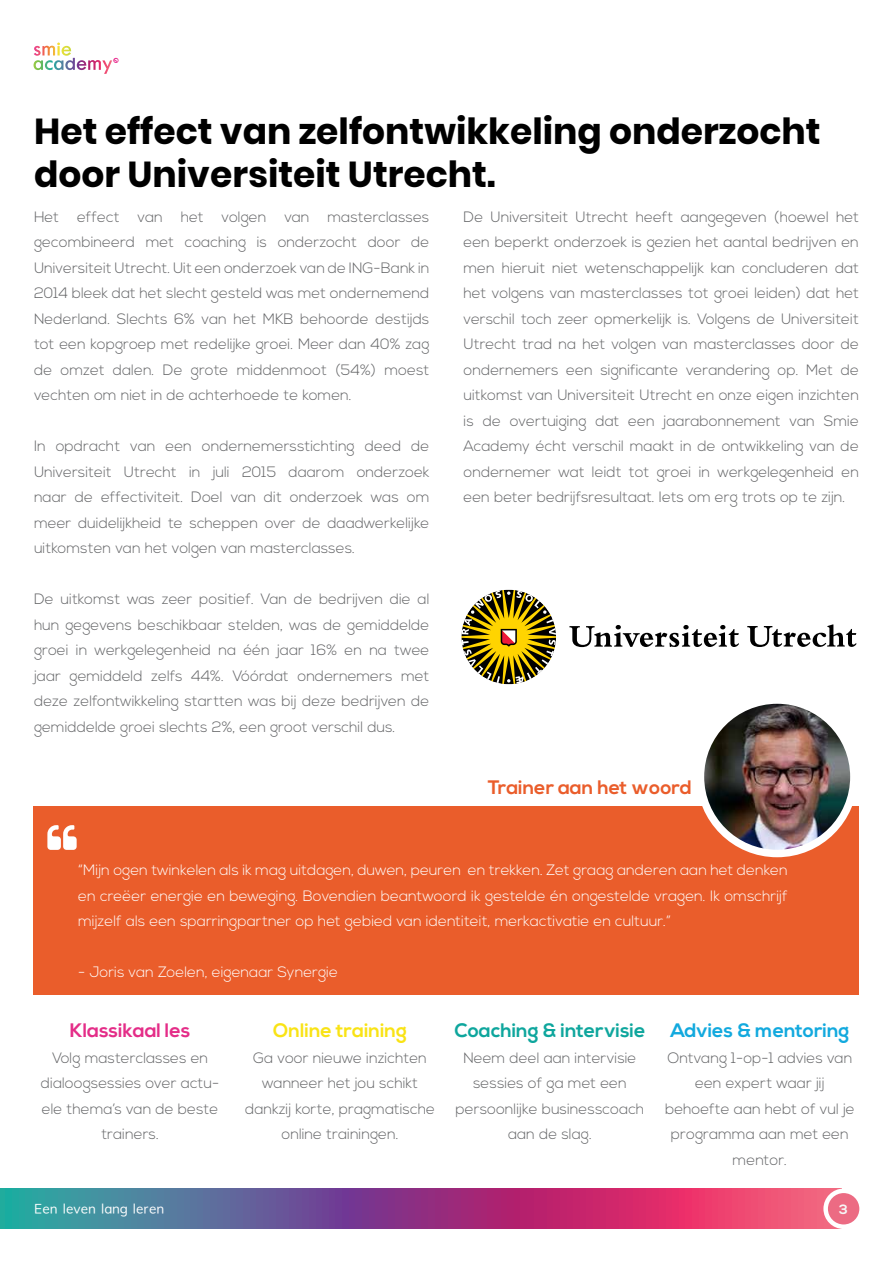
<style>
.page{position:relative;width:893px;height:1263px;background:#fff}
.page>*{position:absolute;margin:0;border:0;box-sizing:border-box;transform-origin:0 0}
.t1{font:700 36px/43.2px "Poppins";color:#000}
.t2{font:700 19.5px "Nexa";color:#0ea69d}
.t3{font:700 19.5px "Nexa";color:#ea5d2b}
.t4{font:700 19.5px "Nexa";color:#12a9de}
.t5{font:700 19.5px "Nexa";color:#f9e315}
.t6{font:700 19.5px "Nexa";color:#e42d88}
.t7{font:300 15px/25.5px "Nexa";color:#636466;text-align:justify}
.t8{font:300 15px/25.5px "Nexa";color:#fff;text-align:justify}
.t9{font:13.5px "Font Awesome 5 Free";color:#fff}
.t10{font:700 13.5px "Nexa";color:#f6f6f6}
</style>
<div class="page">
<svg style="left:0;top:1188px;width:839px;height:41px;background:#945085"></svg>
<svg style="left:826px;top:1191px;width:36px;height:36px"></svg>
<div style="left:823px;top:1188px;width:41px;height:41px;border:4px solid #fff;border-radius:50%"></div>
<svg style="left:34px;top:43px;width:85px;height:31px"></svg>
<svg style="left:461px;top:590px;width:95px;height:94px"></svg>
<svg style="left:569px;top:624px;width:287px;height:23px"></svg>
<div style="left:34px;top:806px;width:825px;height:189px;background:#ea5d2b"></div>
<svg style="left:47px;top:825px;width:30px;height:25px"></svg>
<img style="left:702px;top:705px;width:150px;height:148px">
<div style="left:697px;top:696px;width:161px;height:161px;border:8px solid #fff;border-radius:50%"></div>
<svg style="left:35px;top:1203px;width:14px;height:10px"></svg>
<svg style="left:67px;top:1206px;width:6px;height:7px"></svg>
<svg style="left:81px;top:1206px;width:6px;height:7px"></svg>
<svg style="left:105px;top:1206px;width:6px;height:7px"></svg>
<svg style="left:121px;top:1206px;width:6px;height:10px"></svg>
<svg style="left:137px;top:1206px;width:19px;height:7px"></svg>
<h1 class="t1" style="left:34px;top:110px;width:788px">Het effect van zelfontwikkeling onderzocht door Universiteit Utrecht.</h1>
<p class="t7" style="left:34px;top:205px;width:397px">Het effect van het volgen van masterclasses gecombineerd met coaching is onderzocht door de Universiteit Utrecht. Uit een onderzoek van de ING-Bank in 2014 bleek dat het slecht gesteld was met ondernemend Nederland. Slechts 6% van het MKB behoorde destijds tot een kopgroep met redelijke groei. Meer dan 40% zag de omzet dalen. De grote middenmoot (54%) moest vechten om niet in de achterhoede te komen.</p>
<p class="t7" style="left:463px;top:205px;width:397px">De Universiteit Utrecht heeft aangegeven (hoewel het een beperkt onderzoek is gezien het aantal bedrijven en men hieruit niet wetenschappelijk kan concluderen dat het volgens van masterclasses tot groei leiden) dat het verschil toch zeer opmerkelijk is. Volgens de Universiteit Utrecht trad na het volgen van masterclasses door de ondernemers een significante verandering op. Met de uitkomst van Universiteit Utrecht en onze eigen inzichten is de overtuiging dat een jaarabonnement van Smie Academy écht verschil maakt in de ontwikkeling van de ondernemer wat leidt tot groei in werkgelegenheid en een beter bedrijfsresultaat. Iets om erg trots op te zijn.</p>
<p class="t7" style="left:34px;top:434px;width:397px">In opdracht van een ondernemersstichting deed de Universiteit Utrecht in juli 2015 daarom onderzoek naar de effectiviteit. Doel van dit onderzoek was om meer duidelijkheid te scheppen over de daadwerkelijke uitkomsten van het volgen van masterclasses.</p>
<p class="t7" style="left:34px;top:587px;width:397px">De uitkomst was zeer positief. Van de bedrijven die al hun gegevens beschikbaar stelden, was de gemiddelde groei in werkgelegenheid na één jaar 16% en na twee jaar gemiddeld zelfs 44%. Vóórdat ondernemers met deze zelfontwikkeling startten was bij deze bedrijven de gemiddelde groei slechts 2%, een groot verschil dus.</p>
<h2 class="t3" style="left:488px;top:776px;width:206px">Trainer aan het woord</h2>
<p class="t8" style="left:78px;top:858px;width:711px">“Mijn ogen twinkelen als ik mag uitdagen, duwen, peuren en trekken. Zet graag anderen aan het denken en creëer energie en beweging. Bovendien beantwoord ik gestelde én ongestelde vragen. Ik omschrijf mijzelf als een sparringpartner op het gebied van identiteit, merkactivatie en cultuur.”</p>
<p class="t8" style="left:78px;top:960px;width:261px">- Joris van Zoelen, eigenaar Synergie</p>
<h2 class="t6" style="left:70px;top:1019px;width:122px">Klassikaal les</h2>
<p class="t7" style="left:41px;top:1046px;width:180px;text-align:center">Volg masterclasses en dialoogsessies over actu&shy;ele thema’s van de beste trainers.</p>
<h2 class="t5" style="left:273px;top:1019px;width:135px">Online training</h2>
<p class="t7" style="left:245px;top:1046px;width:191px;text-align:center">Ga voor nieuwe inzichten wanneer het jou schikt dankzij korte, pragmatische online trainingen.</p>
<h2 class="t2" style="left:454px;top:1019px;width:192px">Coaching &amp; intervisie</h2>
<p class="t7" style="left:456px;top:1046px;width:190px;text-align:center">Neem deel aan intervisie sessies of ga met een persoonlijke businesscoach aan de slag.</p>
<h2 class="t4" style="left:670px;top:1019px;width:181px">Advies &amp; mentoring</h2>
<p class="t7" style="left:665px;top:1046px;width:191px;text-align:center">Ontvang 1-op-1 advies van een expert waar jij behoefte aan hebt of vul je programma aan met een mentor.</p>
<p class="t9" style="left:50px;top:1203px;width:88px">■ ●❖■ ●■ ●</p>
<p class="t9" style="left:157px;top:1203px;width:9px">■</p>
<p class="t10" style="left:839px;top:1201px;width:10px">3</p>
</div>
